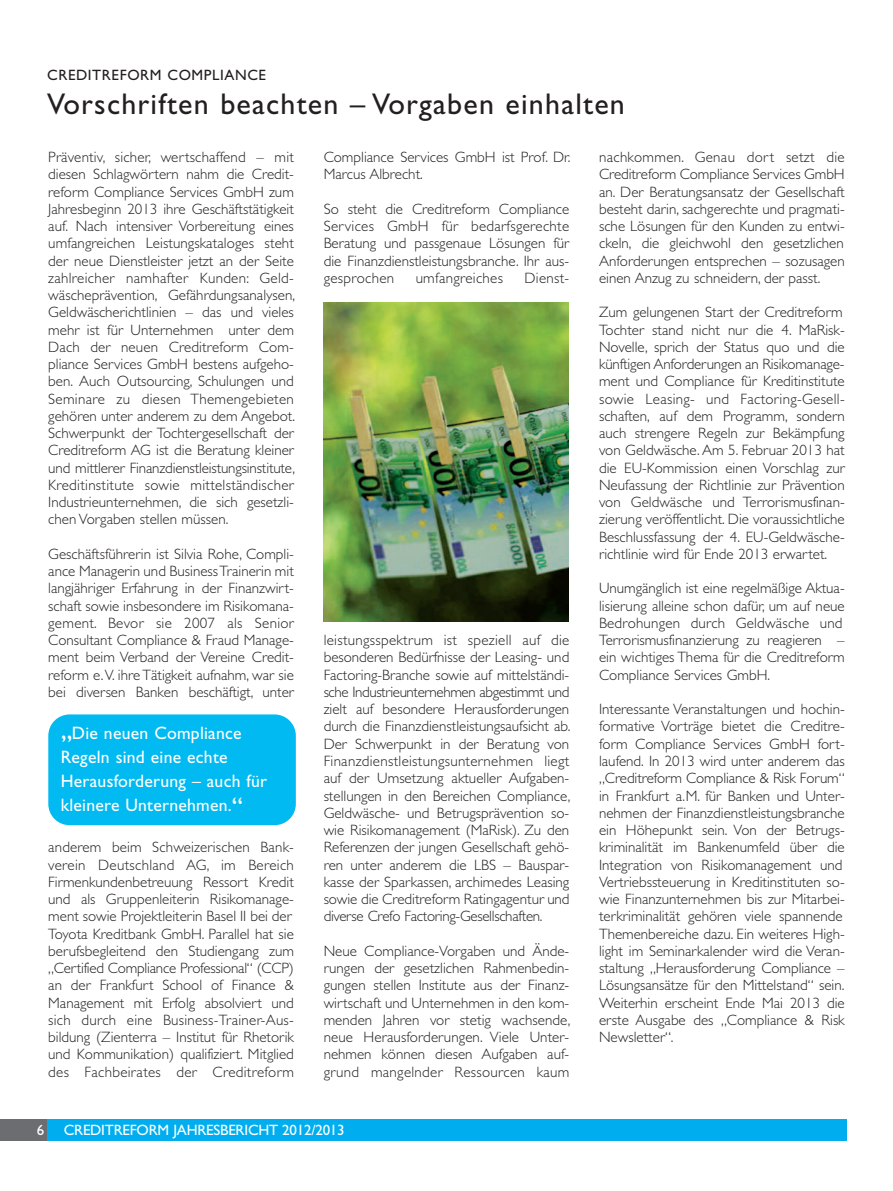
<style>
.page{position:relative;width:893px;height:1191px;background:#fff}
.page>*{position:absolute;margin:0;border:0;box-sizing:border-box;transform-origin:0 0}
.t1{font:30px "Gill Sans";letter-spacing:.04em;color:#231f20}
.t2{font:18px/24px "Gill Sans";letter-spacing:.015em;color:#fff}
.t3{font:15px/17.2px "Gill Sans Light TT";color:#231f20;text-align:justify}
.t4{font:15px "Gill Sans";letter-spacing:-.015em;color:#fff}
.t5{font:15px "Gill Sans";letter-spacing:.04em;color:#231f20}
.t6{font:15px "Gill Sans Light TT";letter-spacing:.02em;color:#231f20}
.s1{font-size:27px}
</style>
<div class="page">
<div style="left:47px;top:1119px;width:799px;height:21px;background:#00aeef"></div>
<div style="left:0;top:1119px;width:47px;height:21px;background:#6c6d70"></div>
<img style="left:323px;top:302px;width:245px;height:319px">
<div style="left:48px;top:714px;width:248px;height:111px;background:#00baf1;border-radius:21px"></div>
<p class="t5" style="left:47px;top:69px;width:220px">CREDITREFORM COMPLIANCE</p>
<h1 class="t1" style="left:47px;top:93px;width:579px">Vorschriften beachten – Vorgaben einhalten</h1>
<p class="t3" style="left:48px;top:148px;width:248px">Präventiv, sicher, wertschaffend – mit diesen Schlagwörtern nahm die Credit&shy;reform Compliance Services GmbH zum Jahresbeginn 2013 ihre Geschäftstätigkeit auf. Nach intensiver Vorbereitung eines umfangreichen Leistungskataloges steht der neue Dienstleister jetzt an der Seite zahlreicher namhafter Kunden: Geld&shy;wäscheprävention, Gefährdungsanalysen, Geldwäscherichtlinien – das und vieles mehr ist für Unternehmen unter dem Dach der neuen Creditreform Com&shy;pliance Services GmbH bestens aufgeho&shy;ben. Auch Outsourcing, Schulungen und Seminare zu diesen Themengebieten gehören unter anderem zu dem Angebot.<br>Schwerpunkt der Tochtergesellschaft der Creditreform AG ist die Beratung kleiner und mittlerer Finanzdienstleistungsinstitute, Kreditinstitute sowie mittelständischer Industrieunternehmen, die sich gesetzli&shy;chen Vorgaben stellen müssen.</p>
<p class="t3" style="left:48px;top:545px;width:247px">Geschäftsführerin ist Silvia Rohe, Compli&shy;ance Managerin und BusinessTrainerin mit langjähriger Erfahrung in der Finanzwirt&shy;schaft sowie insbesondere im Risikomana&shy;gement. Bevor sie 2007 als Senior Consultant Compliance &amp; Fraud Manage&shy;ment beim Verband der Vereine Credit&shy;reform e.V. ihre Tätigkeit aufnahm, war sie bei diversen Banken beschäftigt, unter</p>
<p class="t2" style="left:61px;top:723px;width:208px"><span class="s1">„</span>Die neuen Compliance<br>Regeln sind eine echte<br>Herausforderung – auch für kleinere Unternehmen.<span class="s1">“</span></p>
<p class="t3" style="left:48px;top:838px;width:247px;text-align:left">anderem beim Schweizerischen Bank&shy;verein Deutschland AG, im Bereich Firmenkundenbetreuung Ressort Kredit und als Gruppenleiterin Risikomanage&shy;ment sowie Projektleiterin Basel II bei der Toyota Kreditbank GmbH. Parallel hat sie berufsbegleitend den Studiengang zum „Certified Compliance Professional“ (CCP) an der Frankfurt School of Finance &amp; Management mit Erfolg absolviert und sich durch eine Business-Trainer-Aus&shy;bildung (Zienterra – Institut für Rhetorik und Kommunikation) qualifiziert. Mitglied des Fachbeirates der Creditreform</p>
<p class="t3" style="left:324px;top:148px;width:248px">Compliance Services GmbH ist Prof. Dr.<br>Marcus Albrecht.</p>
<p class="t3" style="left:324px;top:200px;width:247px">So steht die Creditreform Compliance Services GmbH für bedarfsgerechte Beratung und passgenaue Lösungen für die Finanzdienstleistungsbranche. Ihr aus&shy;gesprochen</p>
<p class="t6" style="left:416px;top:269px;width:89px">umfangreiches</p>
<p class="t3" style="left:524px;top:269px;width:46px">Dienst-</p>
<p class="t3" style="left:324px;top:631px;width:248px">leistungsspektrum ist speziell auf die besonderen Bedürfnisse der Leasing- und Factoring-Branche sowie auf mittelständi&shy;sche Industrieunternehmen abgestimmt und zielt auf besondere Herausforderungen durch die Finanzdienstleistungsaufsicht ab.<br>Der Schwerpunkt in der Beratung von Finanzdienstleistungsunternehmen liegt auf der Umsetzung aktueller Aufgaben&shy;stellungen in den Bereichen Compliance, Geldwäsche- und Betrugsprävention so&shy;wie Risikomanagement (MaRisk). Zu den Referenzen der jungen Gesellschaft gehö&shy;ren unter anderem die LBS – Bauspar&shy;kasse der Sparkassen, archimedes Leasing sowie die Creditreform Ratingagentur und diverse Crefo Factoring-Gesellschaften.</p>
<p class="t3" style="left:324px;top:942px;width:248px">Neue Compliance-Vorgaben und Ände&shy;rungen der gesetzlichen Rahmenbedin&shy;gungen stellen Institute aus der Finanz&shy;wirtschaft und Unternehmen in den kom&shy;menden Jahren vor stetig wachsende, neue Herausforderungen. Viele Unter&shy;nehmen können diesen Aufgaben auf&shy;grund mangelnder Ressourcen kaum</p>
<p class="t4" style="left:37px;top:1124px;width:9px">6</p>
<p class="t4" style="left:64px;top:1124px;width:282px">CREDITREFORM JAHRESBERICHT 2012/2013</p>
<p class="t3" style="left:599px;top:148px;width:247px">nachkommen. Genau dort setzt die Creditreform Compliance Services GmbH an. Der Beratungsansatz der Gesellschaft besteht darin, sachgerechte und pragmati&shy;sche Lösungen für den Kunden zu entwi&shy;ckeln, die gleichwohl den gesetzlichen Anforderungen entsprechen – sozusagen einen Anzug zu schneidern, der passt.</p>
<p class="t3" style="left:599px;top:303px;width:247px;text-align:left">Zum gelungenen Start der Creditreform Tochter stand nicht nur die 4. MaRisk-Novelle, sprich der Status quo und die künftigen Anforderungen an Risikomanage&shy;ment und Compliance für Kreditinstitute sowie Leasing- und Factoring-Gesell&shy;schaften, auf dem Programm, sondern auch strengere Regeln zur Bekämpfung von Geldwäsche. Am 5. Februar 2013 hat die EU-Kommission einen Vorschlag zur Neufassung der Richtlinie zur Prävention von Geldwäsche und Terrorismusfinan&shy;zierung veröffentlicht. Die voraussichtliche Beschlussfassung der 4. EU-Geldwäsche&shy;richtlinie wird für Ende 2013 erwartet.</p>
<p class="t3" style="left:599px;top:579px;width:247px;text-align:left">Unumgänglich ist eine regelmäßige Aktua&shy;lisierung alleine schon dafür, um auf neue Bedrohungen durch Geldwäsche und Terrorismusfinanzierung zu reagieren – ein wichtiges Thema für die Creditreform Compliance Services GmbH.</p>
<p class="t3" style="left:599px;top:700px;width:247px;text-align:left">Interessante Veranstaltungen und hochin&shy;formative Vorträge bietet die Creditre&shy;form Compliance Services GmbH fort&shy;laufend. In 2013 wird unter anderem das „Creditreform Compliance &amp; Risk Forum“ in Frankfurt a.M. für Banken und Unter&shy;nehmen der Finanzdienstleistungsbranche ein Höhepunkt sein. Von der Betrugs&shy;kriminalität im Bankenumfeld über die Integration von Risikomanagement und Vertriebssteuerung in Kreditinstituten so&shy;wie Finanzunternehmen bis zur Mitarbei&shy;terkriminalität gehören viele spannende Themenbereiche dazu. Ein weiteres High&shy;light im Seminarkalender wird die Veran&shy;staltung „Herausforderung Compliance – Lösungsansätze für den Mittelstand“ sein.<br>Weiterhin erscheint Ende Mai 2013 die erste Ausgabe des „Compliance &amp; Risk Newsletter“.</p>
</div>
